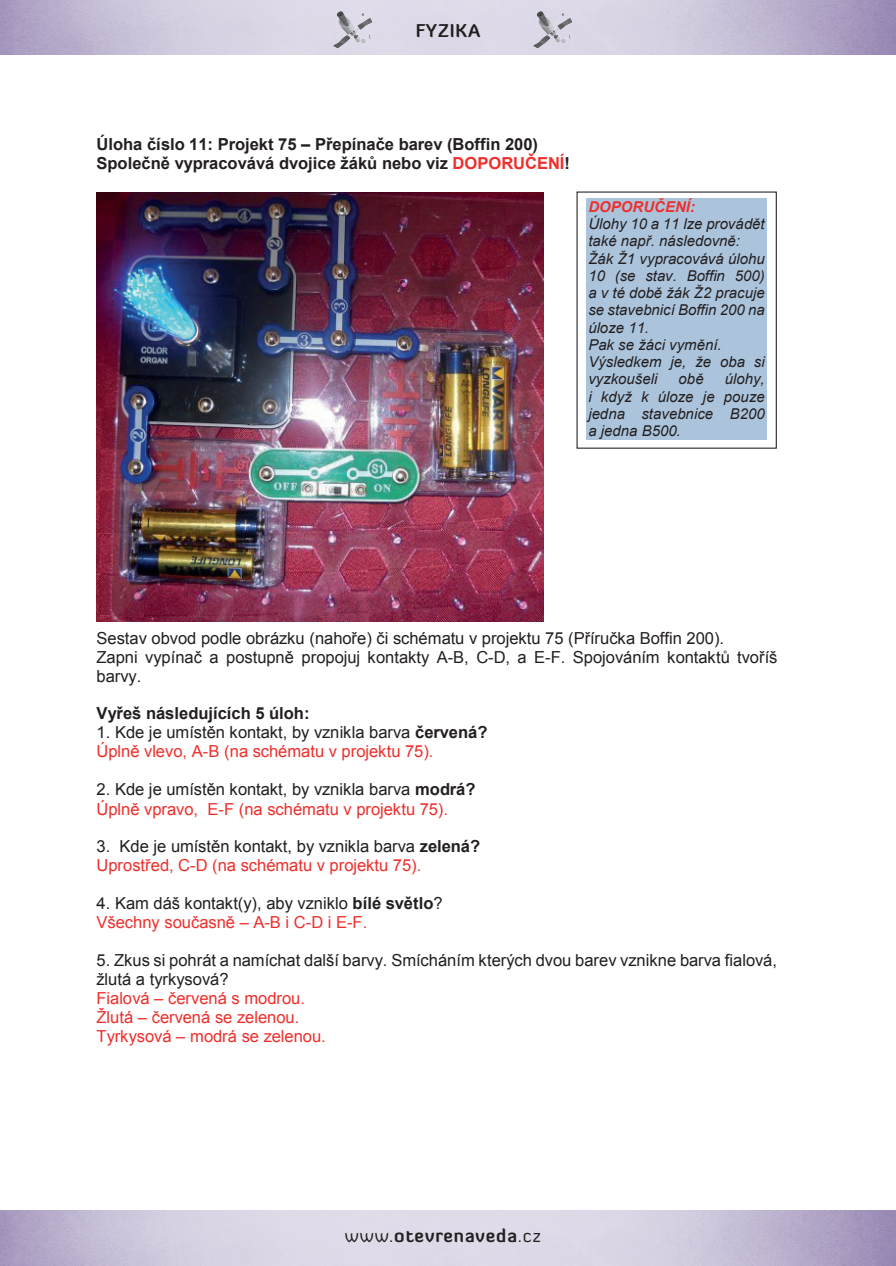
<style>
.page{position:relative;width:896px;height:1266px;background:#fff}
.page>*{position:absolute;margin:0;border:0;box-sizing:border-box;transform-origin:0 0}
.t1{font:700 18px "Diavlo";letter-spacing:.05em;color:#231f20}
.t2{font:16.5px/19px "Arial";color:#231f20}
.t3{font:16.5px/19px "Arial";color:#ee2f2c}
.t4{font:700 16.5px/19px "Arial";color:#231f20}
.t5{font:italic 15px/17.2px "Arial";color:#231f20}
.t6{font:italic 700 15px "Arial";color:#ee2f2c}
.s1{color:#ee2f2c}
.s2{color:#231f20}
.s3{font-weight:700;color:#231f20}
.s4{font-weight:700}
.s5{font-weight:400}
</style>
<div class="page">
<img style="left:327px;top:1px;width:52px;height:49px">
<img style="left:528px;top:1px;width:52px;height:49px">
<img style="left:96px;top:192px;width:447px;height:429px">
<div style="left:586px;top:198px;width:181px;height:17px;background:#abc4dc"></div>
<div style="left:586px;top:215px;width:181px;height:17px;background:#abc4dc"></div>
<div style="left:586px;top:232px;width:181px;height:18px;background:#abc4dc"></div>
<div style="left:586px;top:250px;width:181px;height:17px;background:#abc4dc"></div>
<div style="left:586px;top:267px;width:181px;height:17px;background:#abc4dc"></div>
<div style="left:586px;top:284px;width:181px;height:17px;background:#abc4dc"></div>
<div style="left:586px;top:301px;width:181px;height:18px;background:#abc4dc"></div>
<div style="left:586px;top:319px;width:181px;height:17px;background:#abc4dc"></div>
<div style="left:586px;top:336px;width:181px;height:17px;background:#abc4dc"></div>
<div style="left:586px;top:353px;width:181px;height:18px;background:#abc4dc"></div>
<div style="left:586px;top:371px;width:181px;height:17px;background:#abc4dc"></div>
<div style="left:586px;top:388px;width:181px;height:17px;background:#abc4dc"></div>
<div style="left:586px;top:405px;width:181px;height:17px;background:#abc4dc"></div>
<div style="left:586px;top:422px;width:181px;height:17px;background:#abc4dc"></div>
<p class="t1" style="left:415px;top:19px;width:66px">FYZIKA</p>
<p class="t4" style="left:96px;top:135px;width:475px">Úloha číslo 11: Projekt 75 – Přepínače barev (Boffin 200)<br>Společně vypracovává dvojice žáků nebo viz <span class="s1">DOPORUČENÍ</span>!</p>
<p class="t6" style="left:588px;top:196px;width:108px">DOPORUČENÍ:</p>
<p class="t5" style="left:588px;top:215px;width:178px">Úlohy 10 a 11 lze provádět také např. následovně:<br>Žák Ž1 vypracovává úlohu<br>10 (se stav. Boffin 500) a v té době žák Ž2 pracuje se stavebnicí Boffin 200 na úloze 11.<br>Pak se žáci vymění.<br>Výsledkem je, že oba si vyzkoušeli</p>
<p class="t5" style="left:588px;top:371px;width:178px;text-align:justify;text-indent:136px">úlohy, i když k úloze je pouze jedna stavebnice B200 a jedna B500.</p>
<p class="t5" style="left:678px;top:371px;width:27px">obě</p>
<p class="t2" style="left:96px;top:628px;width:682px">Sestav obvod podle obrázku (nahoře) či schématu v projektu 75 (Příručka Boffin 200).<br>Zapni vypínač a postupně propojuj kontakty A-B, C-D, a E-F. Spojováním kontaktů tvoříš barvy.</p>
<p class="t4" style="left:96px;top:704px;width:214px">Vyřeš následujících 5 úloh:</p>
<p class="t3" style="left:96px;top:723px;width:392px"><span class="s2">1. Kde je umístěn kontakt, by vznikla barva</span> <span class="s3">červená?<br></span>Úplně vlevo, A-B (na schématu v projektu 75).</p>
<p class="t3" style="left:96px;top:780px;width:380px"><span class="s2">2. Kde je umístěn kontakt, by vznikla barva</span> <span class="s3">modrá?<br></span>Úplně vpravo, E-F (na schématu v projektu 75).</p>
<p class="t3" style="left:96px;top:837px;width:385px"><span class="s2">3. Kde je umístěn kontakt, by vznikla barva</span> <span class="s3">zelená?<br></span>Uprostřed, C-D (na schématu v projektu 75).</p>
<p class="t2" style="left:96px;top:894px;width:347px">4. Kam dáš kontakt(y), aby vzniklo <span class="s4">bílé světlo</span>?<br><span class="s1">Všechny současně – A-B i C-D i E-F.</span></p>
<p class="t2" style="left:96px;top:951px;width:682px">5. Zkus si pohrát a namíchat další barvy. Smícháním kterých dvou barev vznikne barva fialová, žlutá a tyrkysová?</p>
<p class="t3" style="left:96px;top:989px;width:231px">Fialová – červená s modrou.<br>Žlutá – červená se zelenou.<br>Tyrkysová – modrá se zelenou.</p>
<p class="t1" style="left:345px;top:1223px;width:197px"><span class="s5">www.</span>otevrenaveda<span class="s5">.cz</span></p>
</div>
